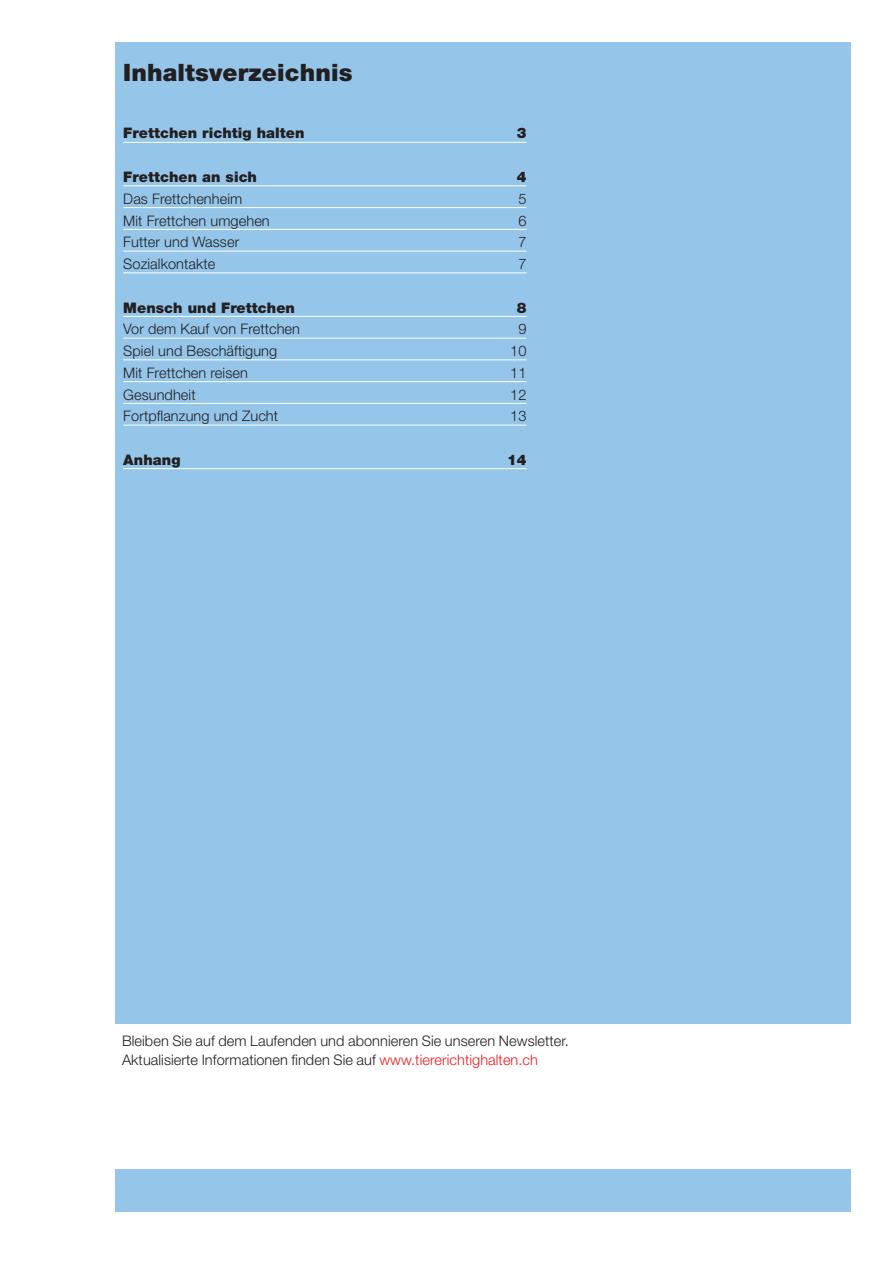
<style>
.page{position:relative;width:893px;height:1263px;background:#fff}
.page>*{position:absolute;margin:0;border:0;box-sizing:border-box;transform-origin:0 0}
.t1{font:900 24px "Helvetica Neue";letter-spacing:.005em;color:#231f20}
.t2{font:300 14.55px/19px "Helvetica Neue";letter-spacing:.005em;color:#231f20}
.t3{font:900 14.55px "Helvetica Neue";letter-spacing:.005em;color:#231f20}
.s1{color:#ee1d23}
</style>
<div class="page">
<div style="left:115px;top:43px;width:735px;height:1169px;background:#95c6ea"></div>
<hr style="left:123px;top:142px;width:403px;height:1px;background:#fff">
<hr style="left:123px;top:185px;width:403px;height:1px;background:#fff">
<hr style="left:123px;top:207px;width:403px;height:1px;background:#fff">
<hr style="left:123px;top:229px;width:403px;height:1px;background:#fff">
<hr style="left:123px;top:251px;width:403px;height:1px;background:#fff">
<hr style="left:123px;top:272px;width:403px;height:1px;background:#fff">
<hr style="left:123px;top:316px;width:403px;height:1px;background:#fff">
<hr style="left:123px;top:338px;width:403px;height:1px;background:#fff">
<hr style="left:123px;top:359px;width:403px;height:1px;background:#fff">
<hr style="left:123px;top:381px;width:403px;height:1px;background:#fff">
<hr style="left:123px;top:403px;width:403px;height:1px;background:#fff">
<hr style="left:123px;top:425px;width:403px;height:1px;background:#fff">
<hr style="left:123px;top:468px;width:403px;height:1px;background:#fff">
<div style="left:111px;top:1024px;width:742px;height:145px;background:#fff"></div>
<h1 class="t1" style="left:123px;top:58px;width:231px">Inhaltsverzeichnis</h1>
<p class="t3" style="left:123px;top:125px;width:183px">Frettchen richtig halten</p>
<p class="t3" style="left:517px;top:125px;width:11px">3</p>
<p class="t3" style="left:123px;top:168px;width:135px">Frettchen an sich</p>
<p class="t3" style="left:517px;top:168px;width:11px">4</p>
<p class="t2" style="left:123px;top:189px;width:120px">Das Frettchenheim</p>
<p class="t2" style="left:518px;top:189px;width:10px">5</p>
<p class="t2" style="left:123px;top:210px;width:148px">Mit Frettchen umgehen</p>
<p class="t2" style="left:518px;top:210px;width:10px">6</p>
<p class="t2" style="left:123px;top:232px;width:117px">Futter und Wasser</p>
<p class="t2" style="left:518px;top:232px;width:10px">7</p>
<p class="t2" style="left:123px;top:254px;width:94px">Sozialkontakte</p>
<p class="t2" style="left:518px;top:254px;width:10px">7</p>
<p class="t3" style="left:123px;top:299px;width:173px">Mensch und Frettchen</p>
<p class="t3" style="left:517px;top:299px;width:11px">8</p>
<p class="t2" style="left:123px;top:319px;width:178px">Vor dem Kauf von Frettchen</p>
<p class="t2" style="left:518px;top:319px;width:10px">9</p>
<p class="t2" style="left:123px;top:341px;width:155px">Spiel und Beschäftigung</p>
<p class="t2" style="left:510px;top:341px;width:18px">10</p>
<p class="t2" style="left:123px;top:363px;width:126px">Mit Frettchen reisen</p>
<p class="t2" style="left:510px;top:363px;width:18px">11</p>
<p class="t2" style="left:123px;top:384px;width:74px">Gesundheit</p>
<p class="t2" style="left:510px;top:384px;width:18px">12</p>
<p class="t2" style="left:123px;top:406px;width:156px">Fortpflanzung und Zucht</p>
<p class="t2" style="left:510px;top:406px;width:18px">13</p>
<p class="t3" style="left:123px;top:451px;width:59px">Anhang</p>
<p class="t3" style="left:507px;top:451px;width:21px">14</p>
<p class="t2" style="left:122px;top:1030px;width:448px">Bleiben Sie auf dem Laufenden und abonnieren Sie unseren Newsletter.<br>Aktualisierte Informationen finden Sie auf <span class="s1">www.tiererichtighalten.ch</span></p>
</div>
